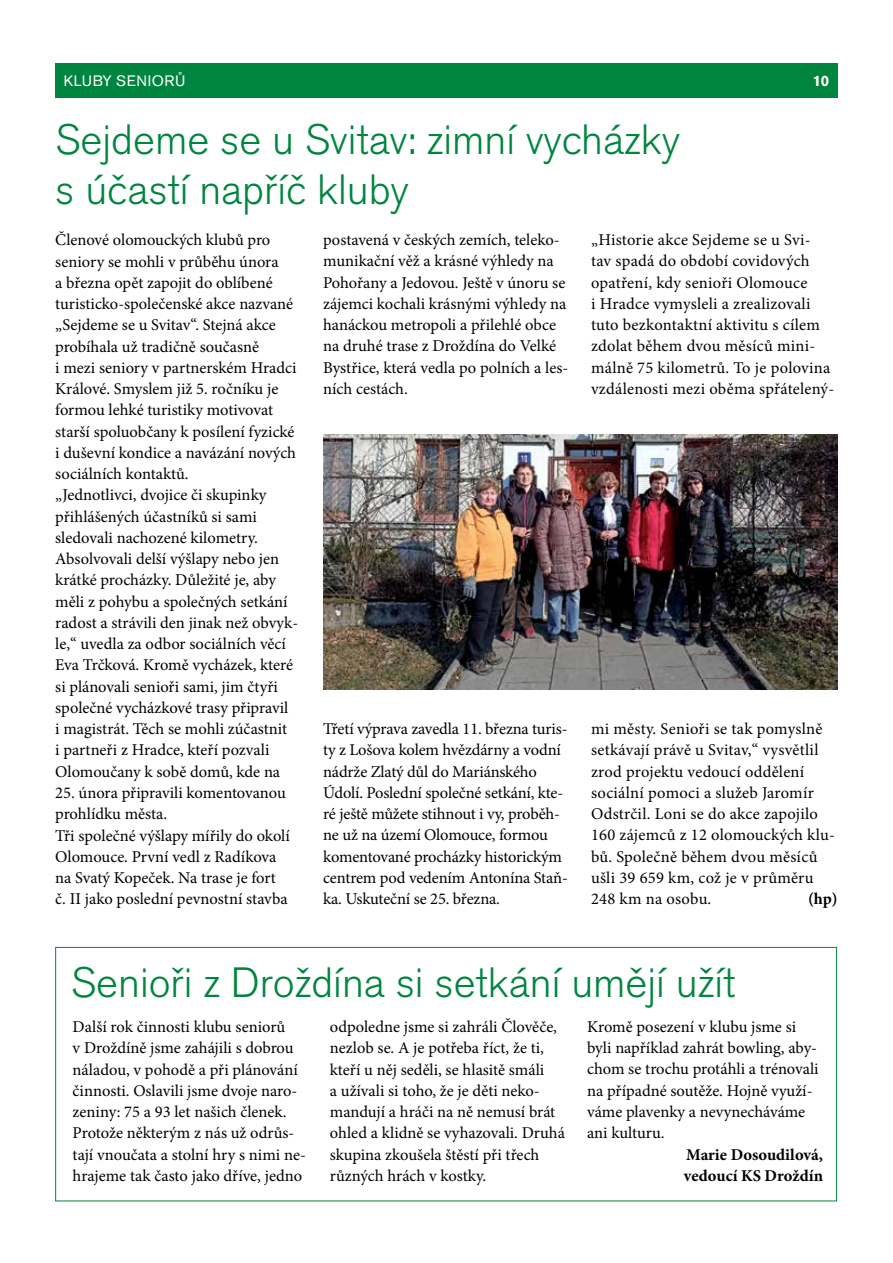
<style>
.page{position:relative;width:893px;height:1263px;background:#fff}
.page>*{position:absolute;margin:0;border:0;box-sizing:border-box;transform-origin:0 0}
.t1{font:300 42px/50.4px "Akzidenz Grotesk Pro";color:#00853f}
.t2{font:16.5px/21.3px "Minion Pro";color:#000}
.t3{font:700 16.5px/21.3px "Minion Pro";color:#000}
.t4{font:15px "Akzidenz Grotesk Pro";letter-spacing:.03em;color:#fff}
.t5{font:700 15px "Akzidenz Grotesk Pro";color:#fff}
</style>
<div class="page">
<div style="left:55px;top:947px;width:782px;height:254px;border:1px solid #00853f"></div>
<div style="left:55px;top:64px;width:783px;height:34px;background:#00853f"></div>
<img style="left:323px;top:434px;width:515px;height:256px">
<p class="t4" style="left:64px;top:71px;width:123px">KLUBY SENIORŮ</p>
<p class="t5" style="left:813px;top:71px;width:18px">10</p>
<h1 class="t1" style="left:55px;top:114px;width:626px">Sejdeme se u Svitav: zimní vycházky s účastí napříč kluby</h1>
<p class="t2" style="left:55px;top:229px;width:245px">Členové olomouckých klubů pro seniory se mohli v průběhu února<br>a března opět zapojit do oblíbené turisticko-společenské akce nazvané „Sejdeme se u Svitav“. Stejná akce probíhala už tradičně současně<br>i mezi seniory v partnerském Hradci Králové. Smyslem již 5. ročníku je formou lehké turistiky motivovat starší spoluobčany k posílení fyzické i duševní kondice a navázání nových sociálních kontaktů.<br>„Jednotlivci, dvojice či skupinky přihlášených účastníků si sami sledovali nachozené kilometry.<br>Absolvovali delší výšlapy nebo jen krátké procházky. Důležité je, aby měli z pohybu a společných setkání radost a strávili den jinak než obvyk&shy;le,“ uvedla za odbor sociálních věcí Eva Trčková. Kromě vycházek, které si plánovali senioři sami, jim čtyři společné vycházkové trasy připravil<br>i magistrát. Těch se mohli zúčastnit<br>i partneři z Hradce, kteří pozvali Olomoučany k sobě domů, kde na</p>
<p class="t2" style="left:55px;top:782px;width:236px">25. února připravili komentovanou prohlídku města.<br>Tři společné výšlapy mířily do okolí<br>Olomouce. První vedl z Radíkova na Svatý Kopeček. Na trase je fort č. II jako poslední pevnostní stavba</p>
<p class="t2" style="left:323px;top:229px;width:247px">postavená v českých zemích, teleko&shy;munikační věž a krásné výhledy na<br>Pohořany a Jedovou. Ještě v únoru se zájemci kochali krásnými výhledy na hanáckou metropoli a přilehlé obce na druhé trase z Droždína do Velké<br>Bystřice, která vedla po polních a les&shy;ních cestách.</p>
<p class="t2" style="left:591px;top:229px;width:245px">„Historie akce Sejdeme se u Svi&shy;tav spadá do období covidových opatření, kdy senioři Olomouce<br>i Hradce vymysleli a zrealizovali tuto bezkontaktní aktivitu s cílem zdolat během dvou měsíců mini&shy;málně 75 kilometrů. To je polovina vzdálenosti mezi oběma spřátelený-</p>
<p class="t2" style="left:323px;top:718px;width:246px">Třetí výprava zavedla 11. března turis&shy;ty z Lošova kolem hvězdárny a vodní nádrže Zlatý důl do Mariánského Údolí. Poslední společné setkání, kte&shy;ré ještě můžete stihnout i vy, proběh&shy;ne už na území Olomouce, formou komentované procházky historickým centrem pod vedením Antonína Staň&shy;ka. Uskuteční se 25. března.</p>
<p class="t2" style="left:591px;top:718px;width:245px">mi městy. Senioři se tak pomyslně setkávají právě u Svitav,“ vysvětlil zrod projektu vedoucí oddělení sociální pomoci a služeb Jaromír<br>Odstrčil. Loni se do akce zapojilo<br>160 zájemců z 12 olomouckých klu&shy;bů. Společně během dvou měsíců ušli 39 659 km, což je v průměru<br>248 km na osobu.</p>
<p class="t3" style="left:808px;top:888px;width:31px">(hp)</p>
<h1 class="t1" style="left:71px;top:957px;width:666px">Senioři z Droždína si setkání umějí užít</h1>
<p class="t2" style="left:73px;top:1016px;width:235px">Další rok činnosti klubu seniorů<br>v Droždíně jsme zahájili s dobrou náladou, v pohodě a při plánování činnosti. Oslavili jsme dvoje naro&shy;zeniny: 75 a 93 let našich členek.<br>Protože některým z nás už odrůs&shy;tají vnoučata a stolní hry s nimi ne&shy;hrajeme tak často jako dříve, jedno</p>
<p class="t2" style="left:330px;top:1016px;width:237px">odpoledne jsme si zahráli Člověče, nezlob se. A je potřeba říct, že ti, kteří u něj seděli, se hlasitě smáli<br>a užívali si toho, že je děti neko&shy;mandují a hráči na ně nemusí brát ohled a klidně se vyhazovali. Druhá skupina zkoušela štěstí při třech různých hrách v kostky.</p>
<p class="t2" style="left:587px;top:1016px;width:233px">Kromě posezení v klubu jsme si byli například zahrát bowling, aby&shy;chom se trochu protáhli a trénovali na případné soutěže. Hojně využí&shy;váme plavenky a nevynecháváme ani kulturu.</p>
<p class="t3" style="left:684px;top:1143px;width:141px">Marie Dosoudilová, vedoucí KS Droždín</p>
</div>
